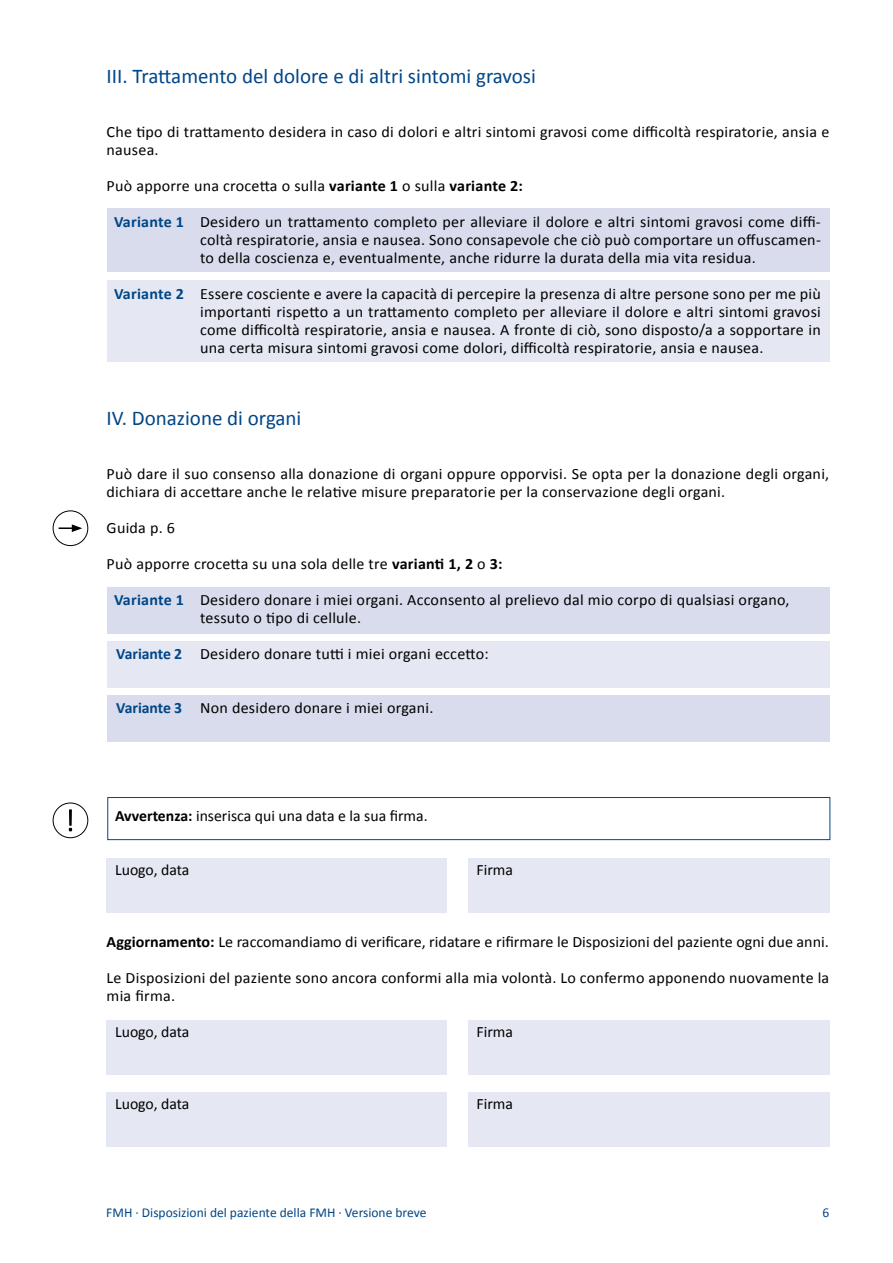
<style>
.page{position:relative;width:893px;height:1263px;background:#fff}
.page>*{position:absolute;margin:0;border:0;box-sizing:border-box;transform-origin:0 0}
.SBR_H2_14{font:21px "Calibri";color:#004687}
.GT{font:15.75px/18px "Calibri";letter-spacing:.015em;color:#000}
.SBR_Option_Kasten_Zeile1_15{font:15.75px/18px "Calibri";letter-spacing:.015em;color:#000;text-align:justify}
.SBR_Option_Kasten_Zeile1_10{font:15.75px/18px "Calibri";letter-spacing:.015em;color:#000;text-align:justify}
.Inhalt_book2{font:15.75px "Calibri";color:#000}
.t1{font:13.5px "Calibri";color:#004687}
.s1{font-weight:700}
.s2{font-weight:700;color:#004687}
</style>
<div class="page">
<div style="left:107px;top:644px;width:722px;height:44px;background:#e5e8f3"></div>
<div style="left:107px;top:698px;width:722px;height:44px;background:#d8dced"></div>
<div style="left:107px;top:588px;width:722px;height:46px;background:#d8dced"></div>
<div style="left:107px;top:797px;width:723px;height:43px;border:1px solid #004687"></div>
<div style="left:107px;top:209px;width:722px;height:62px;background:#d8dced"></div>
<div style="left:107px;top:281px;width:722px;height:80px;background:#e5e8f3"></div>
<div style="left:107px;top:587px;width:722px;height:44px;background:#d8dced"></div>
<div style="left:107px;top:641px;width:722px;height:44px;background:#e5e8f3"></div>
<div style="left:107px;top:695px;width:722px;height:44px;background:#d8dced"></div>
<div style="left:53px;top:510px;width:35px;height:36px;border:1px solid #000;border-radius:50%"></div>
<svg style="left:59px;top:524px;width:23px;height:8px"></svg>
<div style="left:107px;top:858px;width:340px;height:54px;background:#e5e8f3"></div>
<div style="left:107px;top:1020px;width:340px;height:54px;background:#e5e8f3"></div>
<div style="left:107px;top:1092px;width:340px;height:54px;background:#e5e8f3"></div>
<div style="left:468px;top:858px;width:361px;height:54px;background:#e5e8f3"></div>
<div style="left:468px;top:1020px;width:361px;height:54px;background:#e5e8f3"></div>
<div style="left:468px;top:1092px;width:361px;height:54px;background:#e5e8f3"></div>
<svg style="left:69px;top:809px;width:3px;height:22px"></svg>
<div style="left:53px;top:803px;width:35px;height:35px;border:1px solid #000;border-radius:50%"></div>
<h2 class="SBR_H2_14" style="left:107px;top:61px;width:431px">III. Trattamento del dolore e di altri sintomi gravosi</h2>
<p class="GT" style="left:107px;top:122px;width:724px">Che tipo di trattamento desidera in caso di dolori e altri sintomi gravosi come difficoltà respiratorie, ansia e nausea.</p>
<p class="GT" style="left:107px;top:176px;width:418px">Può apporre una crocetta o sulla <span class="s1">variante 1</span> o sulla <span class="s1">variante 2:</span></p>
<p class="SBR_Option_Kasten_Zeile1_15" style="left:200px;top:212px;width:622px;text-indent:-86px"><span class="s2">Variante 1</span> Desidero un trattamento completo per alleviare il dolore e altri sintomi gravosi come diffi&shy;coltà respiratorie, ansia e nausea. Sono consapevole che ciò può comportare un offuscamen&shy;to della coscienza e, eventualmente, anche ridurre la durata della mia vita residua.</p>
<p class="SBR_Option_Kasten_Zeile1_10" style="left:200px;top:284px;width:622px;text-indent:-86px"><span class="s2">Variante 2</span> Essere cosciente e avere la capacità di percepire la presenza di altre persone sono per me più importanti rispetto a un trattamento completo per alleviare il dolore e altri sintomi gravosi come difficoltà respiratorie, ansia e nausea. A fronte di ciò, sono disposto/a a sopportare in una certa misura sintomi gravosi come dolori, difficoltà respiratorie, ansia e nausea.</p>
<h2 class="SBR_H2_14" style="left:107px;top:403px;width:196px">IV. Donazione di organi</h2>
<p class="GT" style="left:107px;top:464px;width:724px">Può dare il suo consenso alla donazione di organi oppure opporvisi. Se opta per la donazione degli organi, dichiara di accettare anche le relative misure preparatorie per la conservazione degli organi.</p>
<p class="GT" style="left:107px;top:518px;width:70px">Guida p. 6</p>
<p class="GT" style="left:107px;top:554px;width:398px">Può apporre crocetta su una sola delle tre <span class="s1">varianti 1, 2</span> o <span class="s1">3:</span></p>
<p class="SBR_Option_Kasten_Zeile1_15" style="left:200px;top:590px;width:591px;text-indent:-86px"><span class="s2">Variante 1</span> Desidero donare i miei organi. Acconsento al prelievo dal mio corpo di qualsiasi organo, tessuto o tipo di cellule.</p>
<p class="SBR_Option_Kasten_Zeile1_10" style="left:116px;top:644px;width:374px"><span class="s2">Variante 2</span> Desidero donare tutti i miei organi eccetto:</p>
<p class="SBR_Option_Kasten_Zeile1_15" style="left:116px;top:698px;width:319px"><span class="s2">Variante 3</span> Non desidero donare i miei organi.</p>
<p class="Inhalt_book2" style="left:115px;top:805px;width:314px"><span class="s1">Avvertenza:</span> inserisca qui una data e la sua firma.</p>
<p class="Inhalt_book2" style="left:115px;top:859px;width:76px">Luogo, data</p>
<p class="Inhalt_book2" style="left:477px;top:859px;width:38px">Firma</p>
<p class="GT" style="left:107px;top:932px;width:724px"><span class="s1">Aggiornamento:</span> Le raccomandiamo di verificare, ridatare e rifirmare le Disposizioni del paziente ogni due anni.</p>
<p class="GT" style="left:107px;top:968px;width:724px">Le Disposizioni del paziente sono ancora conformi alla mia volontà. Lo confermo apponendo nuovamente la mia firma.</p>
<p class="Inhalt_book2" style="left:115px;top:1021px;width:76px">Luogo, data</p>
<p class="Inhalt_book2" style="left:477px;top:1021px;width:38px">Firma</p>
<p class="Inhalt_book2" style="left:115px;top:1093px;width:76px">Luogo, data</p>
<p class="Inhalt_book2" style="left:477px;top:1093px;width:38px">Firma</p>
<p class="t1" style="left:106px;top:1203px;width:322px">FMH · Disposizioni del paziente della FMH · Versione breve</p>
<p class="t1" style="left:822px;top:1203px;width:8px">6</p>
</div>
